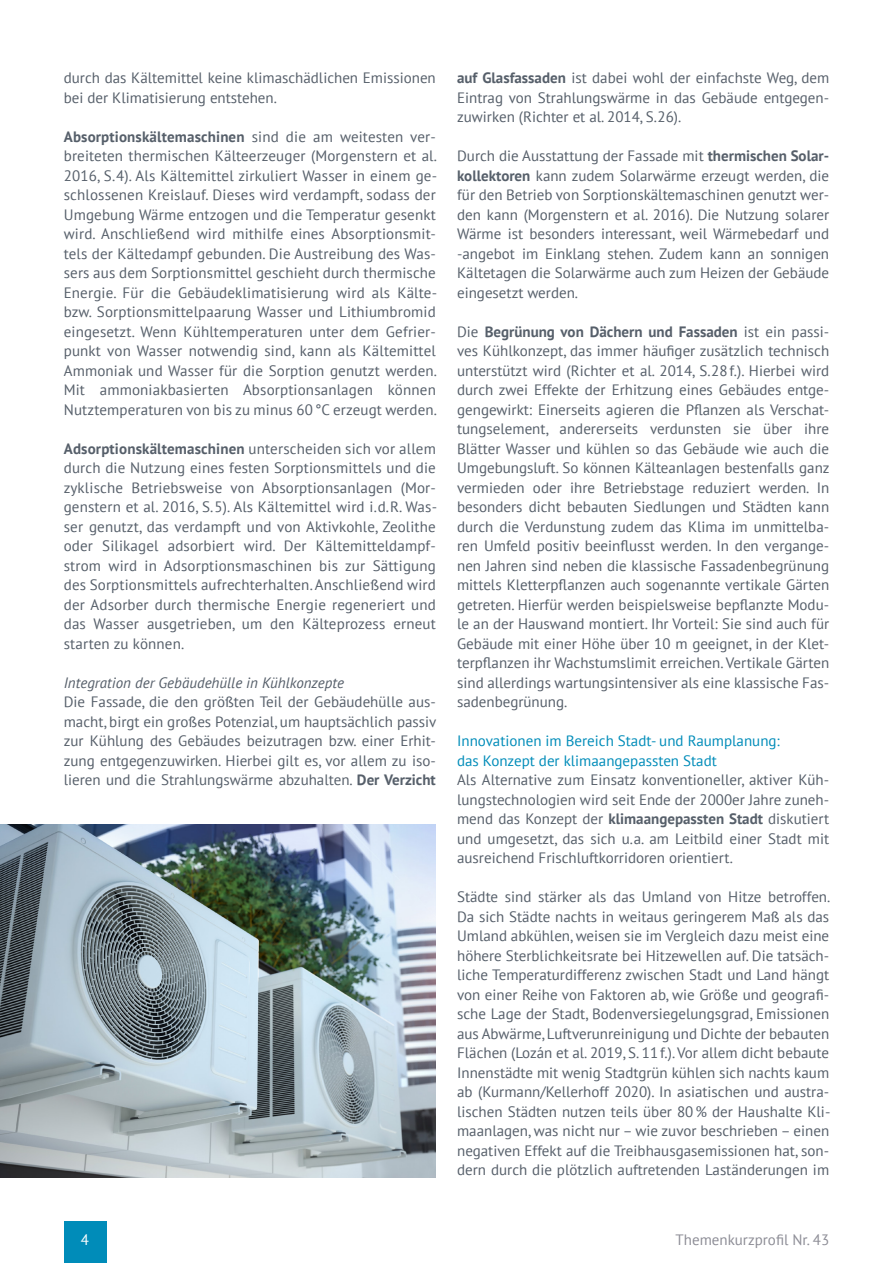
<style>
.page{position:relative;width:893px;height:1263px;background:#fff}
.page>*{position:absolute;margin:0;border:0;box-sizing:border-box;transform-origin:0 0}
.Textkörper{font:15px/19.5px "PT Sans";color:#565f6a;text-align:justify}
.Ü_2{font:15px/19.5px "PT Sans";color:#008cb9}
.Ü_2-2{font:italic 15px "PT Sans";color:#565f6a}
.t1{font:15px "PT Sans";color:#8d8d96}
.t2{font:15px "PT Sans";color:#fff}
.s1{font-weight:700}
</style>
<div class="page">
<div style="left:64px;top:1221px;width:42px;height:42px;background:#008cb9"></div>
<img style="left:0;top:824px;width:436px;height:354px">
<p class="Textkörper" style="left:64px;top:68px;width:374px">durch das Kältemittel keine klimaschädlichen Emissionen bei der Klimatisierung entstehen.</p>
<p class="Textkörper" style="left:64px;top:126px;width:375px"><span class="s1">Absorptionskältemaschinen</span> sind die am weitesten ver&shy;breiteten thermischen Kälteerzeuger (Morgenstern et al.<br>2016, S.4). Als Kältemittel zirkuliert Wasser in einem ge&shy;schlossenen Kreislauf. Dieses wird verdampft, sodass der Umgebung Wärme entzogen und die Temperatur gesenkt wird. Anschließend wird mithilfe eines Absorptionsmit&shy;tels der Kältedampf gebunden. Die Austreibung des Was&shy;sers aus dem Sorptionsmittel geschieht durch thermische Energie. Für die Gebäudeklimatisierung wird als Kälte&shy;bzw. Sorptionsmittelpaarung Wasser und Lithiumbromid eingesetzt. Wenn Kühltemperaturen unter dem Gefrier&shy;punkt von Wasser notwendig sind, kann als Kältemittel Ammoniak und Wasser für die Sorption genutzt werden.<br>Mit ammoniakbasierten Absorptionsanlagen können Nutztemperaturen von bis zu minus 60 °C erzeugt werden.</p>
<p class="Textkörper" style="left:64px;top:438px;width:375px"><span class="s1">Adsorptionskältemaschinen</span> unterscheiden sich vor allem durch die Nutzung eines festen Sorptionsmittels und die zyklische Betriebsweise von Absorptionsanlagen (Mor&shy;genstern et al. 2016, S.5). Als Kältemittel wird i.d.R. Was&shy;ser genutzt, das verdampft und von Aktivkohle, Zeolithe oder Silikagel adsorbiert wird. Der Kältemitteldampf&shy;strom wird in Adsorptionsmaschinen bis zur Sättigung des Sorptionsmittels aufrechterhalten. Anschließend wird der Adsorber durch thermische Energie regeneriert und das Wasser ausgetrieben, um den Kälteprozess erneut starten zu können.</p>
<p class="Ü_2-2" style="left:64px;top:673px;width:282px">Integration der Gebäudehülle in Kühlkonzepte</p>
<p class="Textkörper" style="left:64px;top:692px;width:374px">Die Fassade, die den größten Teil der Gebäudehülle aus&shy;macht, birgt ein großes Potenzial, um hauptsächlich passiv zur Kühlung des Gebäudes beizutragen bzw. einer Erhit&shy;zung entgegenzuwirken. Hierbei gilt es, vor allem zu iso&shy;lieren und die Strahlungswärme abzuhalten. <span class="s1">Der Verzicht</span></p>
<p class="Textkörper" style="left:457px;top:68px;width:374px"><span class="s1">auf Glasfassaden</span> ist dabei wohl der einfachste Weg, dem Eintrag von Strahlungswärme in das Gebäude entgegen&shy;zuwirken (Richter et al. 2014, S.26).</p>
<p class="Textkörper" style="left:457px;top:146px;width:374px">Durch die Ausstattung der Fassade mit <span class="s1">thermischen Solar&shy;kollektoren</span> kann zudem Solarwärme erzeugt werden, die für den Betrieb von Sorptionskältemaschinen genutzt wer&shy;den kann (Morgenstern et al. 2016). Die Nutzung solarer Wärme ist besonders interessant, weil Wärmebedarf und -angebot im Einklang stehen. Zudem kann an sonnigen Kältetagen die Solarwärme auch zum Heizen der Gebäude eingesetzt werden.</p>
<p class="Textkörper" style="left:457px;top:321px;width:374px">Die <span class="s1">Begrünung von Dächern und Fassaden</span> ist ein passi&shy;ves Kühlkonzept, das immer häufiger zusätzlich technisch unterstützt wird (Richter et al. 2014, S.28f.). Hierbei wird durch zwei Effekte der Erhitzung eines Gebäudes entge&shy;gengewirkt: Einerseits agieren die Pflanzen als Verschat&shy;tungselement, andererseits verdunsten sie über ihre Blätter Wasser und kühlen so das Gebäude wie auch die Umgebungsluft. So können Kälteanlagen bestenfalls ganz vermieden oder ihre Betriebstage reduziert werden. In besonders dicht bebauten Siedlungen und Städten kann durch die Verdunstung zudem das Klima im unmittelba&shy;ren Umfeld positiv beeinflusst werden. In den vergange&shy;nen Jahren sind neben die klassische Fassadenbegrünung mittels Kletterpflanzen auch sogenannte vertikale Gärten getreten. Hierfür werden beispielsweise bepflanzte Modu&shy;le an der Hauswand montiert. Ihr Vorteil: Sie sind auch für Gebäude mit einer Höhe über 10 m geeignet, in der Klet&shy;terpflanzen ihr Wachstumslimit erreichen. Vertikale Gärten sind allerdings wartungsintensiver als eine klassische Fas&shy;sadenbegrünung.</p>
<p class="Ü_2" style="left:457px;top:731px;width:324px">Innovationen im Bereich Stadt- und Raumplanung: das Konzept der klimaangepassten Stadt</p>
<p class="Textkörper" style="left:457px;top:770px;width:374px">Als Alternative zum Einsatz konventioneller, aktiver Küh&shy;lungstechnologien wird seit Ende der 2000er Jahre zuneh&shy;mend das Konzept der <span class="s1">klimaangepassten Stadt</span> diskutiert und umgesetzt, das sich u.a. am Leitbild einer Stadt mit ausreichend Frischluftkorridoren orientiert.</p>
<p class="Textkörper" style="left:457px;top:887px;width:375px">Städte sind stärker als das Umland von Hitze betroffen.<br>Da sich Städte nachts in weitaus geringerem Maß als das Umland abkühlen, weisen sie im Vergleich dazu meist eine höhere Sterblichkeitsrate bei Hitzewellen auf. Die tatsäch&shy;liche Temperaturdifferenz zwischen Stadt und Land hängt von einer Reihe von Faktoren ab, wie Größe und geografi&shy;sche Lage der Stadt, Bodenversiegelungsgrad, Emissionen aus Abwärme, Luftverunreinigung und Dichte der bebauten Flächen (Lozán et al. 2019, S. 11f.). Vor allem dicht bebaute Innenstädte mit wenig Stadtgrün kühlen sich nachts kaum ab (Kurmann/Kellerhoff 2020). In asiatischen und austra&shy;lischen Städten nutzen teils über 80% der Haushalte Kli&shy;maanlagen, was nicht nur – wie zuvor beschrieben – einen negativen Effekt auf die Treibhausgasemissionen hat, son&shy;dern durch die plötzlich auftretenden Laständerungen im</p>
<p class="t2" style="left:81px;top:1230px;width:10px">4</p>
<p class="t1" style="left:675px;top:1230px;width:155px">Themenkurzprofil Nr. 43</p>
</div>
